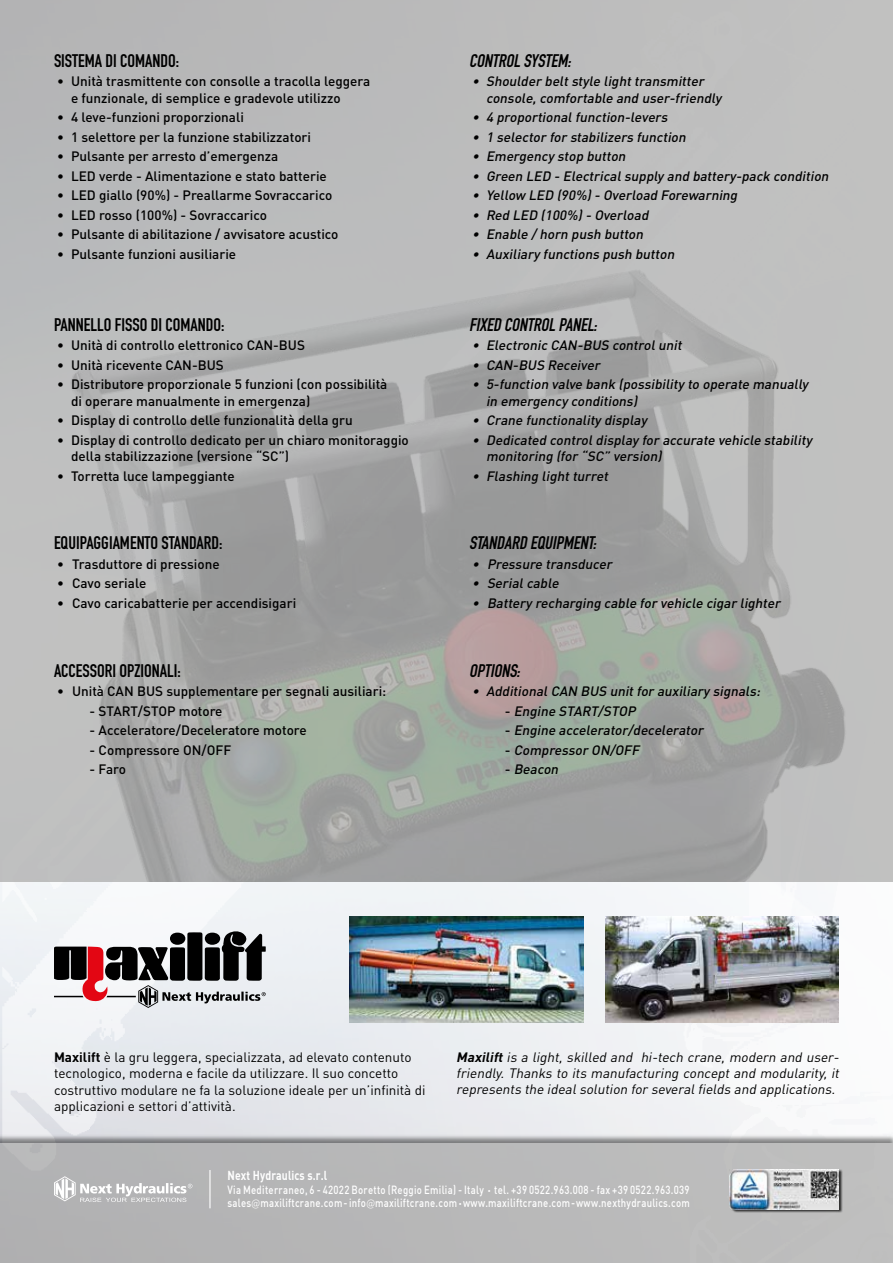
<style>
.page{position:relative;width:893px;height:1263px;background:#fff}
.page>*{position:absolute;margin:0;border:0;box-sizing:border-box;transform-origin:0 0}
.t1{font:700 18px "DIN Condensed";color:#000}
.t2{font:italic 700 18px "DIN Condensed";color:#000}
.t3{font:500 13.5px/16.5px "DIN Pro";color:#000}
.t4{font:italic 500 13.5px/16.5px "DIN Pro";color:#000}
.t5{font:13.5px/16.2px "DIN Pro";color:#000}
.t6{font:italic 13.5px/16.2px "DIN Pro";color:#000;text-align:justify}
.t7{font:12.75px "DIN Bold";letter-spacing:.01em;color:#fff;scale:.82 1}
.t8{font:500 11.7px/13.4px "DIN";letter-spacing:.025em;color:#fff;scale:.82 1}
.s1{font-style:normal}
.s2{font-weight:700}
.s3{font-family:"DIN Bold";font-weight:400;font-size:6px}
.s4{font-family:"Futura BT";font-stretch:condensed;font-size:10.5px}
</style>
<div class="page">
<div style="left:0;top:0;width:893px;height:1263px;background:linear-gradient(to right,#e6eaee,#f7f7f9)"></div>
<div style="left:0;top:1134px;width:893px;height:129px;background:#000;opacity:.75"></div>
<div style="left:0;top:1143px;width:893px;height:120px;background:#b8b8b8"></div>
<div style="left:0;top:0;width:893px;height:881px;background:#bcbdbd"></div>
<svg style="left:54px;top:1176px;width:138px;height:26px"></svg>
<div style="left:730px;top:1169px;width:112px;height:43px;background:#000;opacity:.75"></div>
<img style="left:730px;top:1169px;width:109px;height:40px">
<hr style="left:209px;top:1170px;width:2px;height:38px;background:#fff">
<svg style="left:54px;top:930px;width:212px;height:78px"></svg>
<img style="left:350px;top:916px;width:234px;height:107px">
<img style="left:605px;top:916px;width:234px;height:107px">
<img style="left:72px;top:271px;width:773px;height:610px">
<h1 class="t1" style="left:54px;top:48px;width:127px">SISTEMA DI COMANDO:</h1>
<p class="t3" style="left:71px;top:72px;width:301px;text-indent:-14px">• Unità trasmittente con consolle a tracolla leggera e funzionale, di semplice e gradevole utilizzo</p>
<p class="t3" style="left:57px;top:108px;width:188px">• 4 leve-funzioni proporzionali</p>
<p class="t3" style="left:57px;top:127px;width:255px">• 1 selettore per la funzione stabilizzatori</p>
<p class="t3" style="left:57px;top:147px;width:223px">• Pulsante per arresto d’emergenza</p>
<p class="t3" style="left:57px;top:166px;width:271px">• LED verde - Alimentazione e stato batterie</p>
<p class="t3" style="left:57px;top:186px;width:277px">• LED giallo (90%) - Preallarme Sovraccarico</p>
<p class="t3" style="left:57px;top:205px;width:211px">• LED rosso (100%) - Sovraccarico</p>
<p class="t3" style="left:57px;top:225px;width:283px">• Pulsante di abilitazione / avvisatore acustico</p>
<p class="t3" style="left:57px;top:244px;width:180px">• Pulsante funzioni ausiliarie</p>
<h1 class="t1" style="left:54px;top:312px;width:172px">PANNELLO FISSO DI COMANDO:</h1>
<p class="t3" style="left:57px;top:335px;width:249px">• Unità di controllo elettronico CAN-BUS</p>
<p class="t3" style="left:57px;top:355px;width:168px">• Unità ricevente CAN-BUS</p>
<p class="t3" style="left:71px;top:374px;width:318px;text-indent:-14px">• Distributore proporzionale 5 funzioni (con possibilità di operare manualmente in emergenza)</p>
<p class="t3" style="left:57px;top:410px;width:297px">• Display di controllo delle funzionalità della gru</p>
<p class="t3" style="left:71px;top:430px;width:339px;text-indent:-14px">• Display di controllo dedicato per un chiaro monitoraggio della stabilizzazione (versione “SC”)</p>
<p class="t3" style="left:57px;top:466px;width:179px">• Torretta luce lampeggiante</p>
<h1 class="t1" style="left:54px;top:531px;width:170px">EQUIPAGGIAMENTO STANDARD:</h1>
<p class="t3" style="left:57px;top:554px;width:164px">• Trasduttore di pressione</p>
<p class="t3" style="left:57px;top:574px;width:91px">• Cavo seriale</p>
<p class="t3" style="left:57px;top:593px;width:241px">• Cavo caricabatterie per accendisigari</p>
<h1 class="t1" style="left:54px;top:658px;width:128px">ACCESSORI OPZIONALI:</h1>
<p class="t3" style="left:57px;top:682px;width:331px">• Unità CAN BUS supplementare per segnali ausiliari:</p>
<p class="t3" style="left:90px;top:701px;width:134px">- START/STOP motore</p>
<p class="t3" style="left:90px;top:720px;width:219px">- Acceleratore/Deceleratore motore</p>
<p class="t3" style="left:90px;top:740px;width:143px">- Compressore ON/OFF</p>
<p class="t3" style="left:90px;top:759px;width:38px">- Faro</p>
<h1 class="t2" style="left:469px;top:48px;width:108px">CONTROLSYSTEM:</h1>
<p class="t4" style="left:486px;top:72px;width:240px;text-indent:-14px">• Shoulderbeltstyle lighttransmitter console,comfortable and user-friendly</p>
<p class="t4" style="left:472px;top:108px;width:200px">• 4 proportionalfunction-levers</p>
<p class="t4" style="left:472px;top:127px;width:218px">• 1 selectorforstabilizers function</p>
<p class="t4" style="left:472px;top:147px;width:158px">• Emergency stop button</p>
<p class="t4" style="left:472px;top:166px;width:361px">• Green LED -Electricalsupply and battery-pack condition</p>
<p class="t4" style="left:472px;top:186px;width:270px">• Yellow LED (90%)-Overload Forewarning</p>
<p class="t4" style="left:472px;top:205px;width:181px">• Red LED (100%)-Overload</p>
<p class="t4" style="left:472px;top:225px;width:176px">• Enable /horn push button</p>
<p class="t4" style="left:472px;top:244px;width:207px">• Auxiliary functions push button</p>
<h1 class="t2" style="left:469px;top:312px;width:134px">FIXEDCONTROLPANEL:</h1>
<p class="t4" style="left:472px;top:335px;width:214px">• Electronic CAN-BUS controlunit</p>
<p class="t4" style="left:472px;top:355px;width:132px">• CAN-BUS Receiver</p>
<p class="t4" style="left:486px;top:374px;width:327px;text-indent:-14px">• 5-function valve bank (possibility to operate manually in emergency conditions)</p>
<p class="t4" style="left:472px;top:410px;width:180px">• Crane functionality display</p>
<p class="t4" style="left:486px;top:430px;width:331px;text-indent:-14px">• Dedicated controldisplay foraccurate vehicle stability monitoring (for“SC”version)</p>
<p class="t4" style="left:472px;top:466px;width:140px">• Flashing lightturret</p>
<h1 class="t2" style="left:469px;top:531px;width:133px">STANDARDEQUIPMENT:</h1>
<p class="t4" style="left:472px;top:554px;width:145px">• Pressure transducer</p>
<p class="t4" style="left:472px;top:574px;width:91px">• Serialcable</p>
<p class="t4" style="left:472px;top:593px;width:313px">• Battery recharging cable forvehicle cigarlighter</p>
<h1 class="t2" style="left:469px;top:658px;width:57px">OPTIONS:</h1>
<p class="t4" style="left:472px;top:682px;width:293px">• AdditionalCAN BUS unitforauxiliary signals:</p>
<p class="t4" style="left:505px;top:701px;width:136px"><span class="s1">-</span> Engine START/STOP</p>
<p class="t4" style="left:505px;top:721px;width:203px"><span class="s1">-</span> Engine accelerator/decelerator</p>
<p class="t4" style="left:505px;top:740px;width:140px"><span class="s1">-</span> CompressorON/OFF</p>
<p class="t4" style="left:505px;top:760px;width:58px"><span class="s1">-</span> Beacon</p>
<p class="t5" style="left:54px;top:1048px;width:373px"><span class="s2">Maxilift</span> è la gru leggera, specializzata, ad elevato contenuto tecnologico, moderna e facile da utilizzare. Il suo concetto costruttivo modulare ne fa la soluzione ideale per un’infinità di applicazioni e settori d’attività.</p>
<p class="t6" style="left:456px;top:1048px;width:387px"><span class="s2">Maxilift</span> is a light, skilled and hi-tech crane, modern and user&shy;friendly. Thanks to its manufacturing concept and modularity, it represents the idealsolution for severalfields and applications.</p>
<p class="t7" style="left:228px;top:1167px;width:123px">Next Hydraulics s.r.l</p>
<p class="t8" style="left:228px;top:1182px;width:565px">Via Mediterraneo, 6 - 42022 Boretto (Reggio Emilia) - Italy <span class="s3">•</span> tel. +39 0522.963.008 - fax +39 0522.963.039 sales<span class="s4">@</span>maxiliftcrane.com - info<span class="s4">@</span>maxiliftcrane.com <span class="s3">•</span> www.maxiliftcrane.com - www.nexthydraulics.com</p>
</div>
